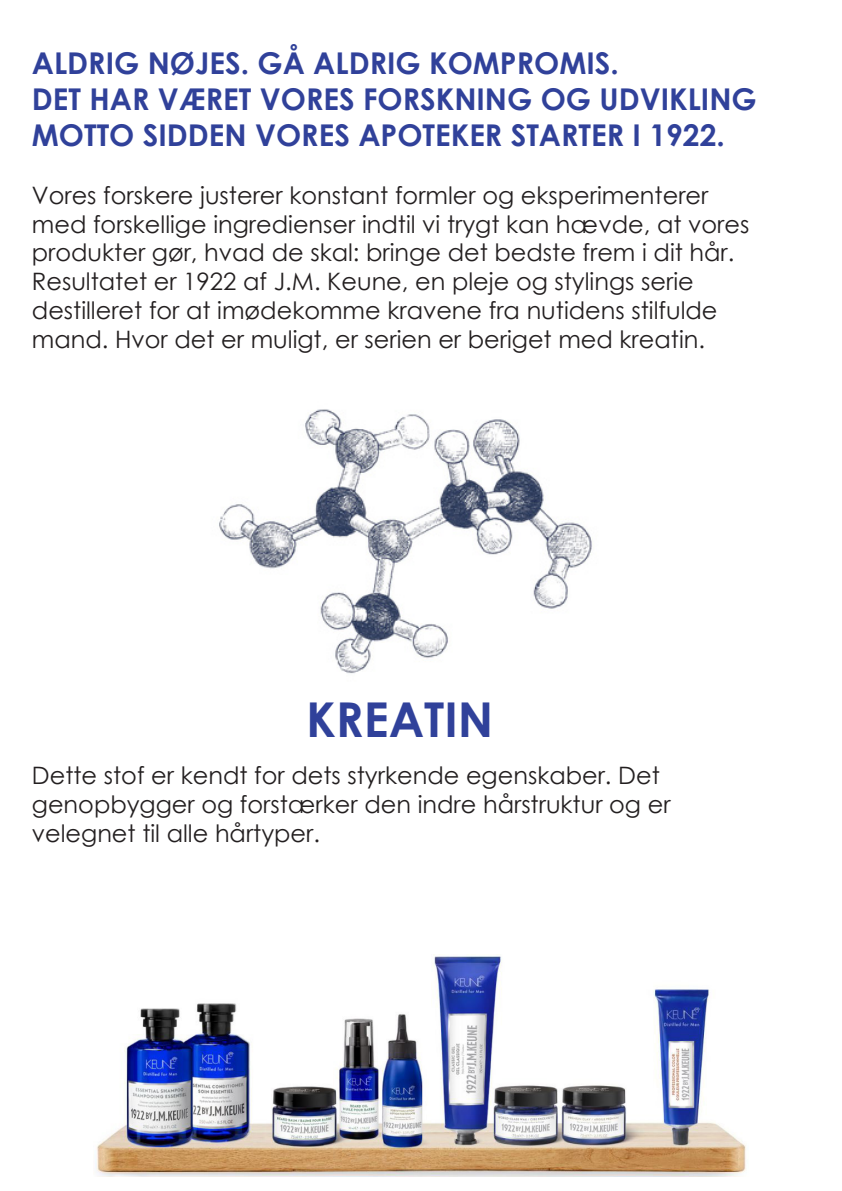
<style>
.page{position:relative;width:842px;height:1191px;background:#fff}
.page>*{position:absolute;margin:0;border:0;box-sizing:border-box;transform-origin:0 0}
.t1{font:700 48px "Century Gothic";color:#30419a}
.t2{font:700 30px/36px "Century Gothic";color:#30419a}
.t3{font:24px/28.8px "Century Gothic";color:#231f20}
</style>
<div class="page">
<img style="left:95px;top:954px;width:651px;height:222px">
<img style="left:219px;top:409px;width:373px;height:265px">
<p class="t2" style="left:32px;top:44px;width:588px">ALDRIG NØJES. GÅ ALDRIG KOMPROMIS.</p>
<p class="t2" style="left:32px;top:80px;width:726px">DET HAR VÆRET VORES FORSKNING OG UDVIKLING<br>MOTTO SIDDEN VORES APOTEKER STARTER I 1922.</p>
<p class="t3" style="left:32px;top:180px;width:719px">Vores forskere justerer konstant formler og eksperimenterer med forskellige ingredienser indtil vi trygt kan hævde, at vores produkter gør, hvad de skal: bringe det bedste frem i dit hår.<br>Resultatet er 1922 af J.M. Keune, en pleje og stylings serie destilleret for at imødekomme kravene fra nutidens stilfulde mand. Hvor det er muligt, er serien er beriget med kreatin.</p>
<p class="t1" style="left:306px;top:683px;width:189px">KREATIN</p>
<p class="t3" style="left:32px;top:760px;width:640px">Dette stof er kendt for dets styrkende egenskaber. Det genopbygger og forstærker den indre hårstruktur og er velegnet til alle hårtyper.</p>
</div>
